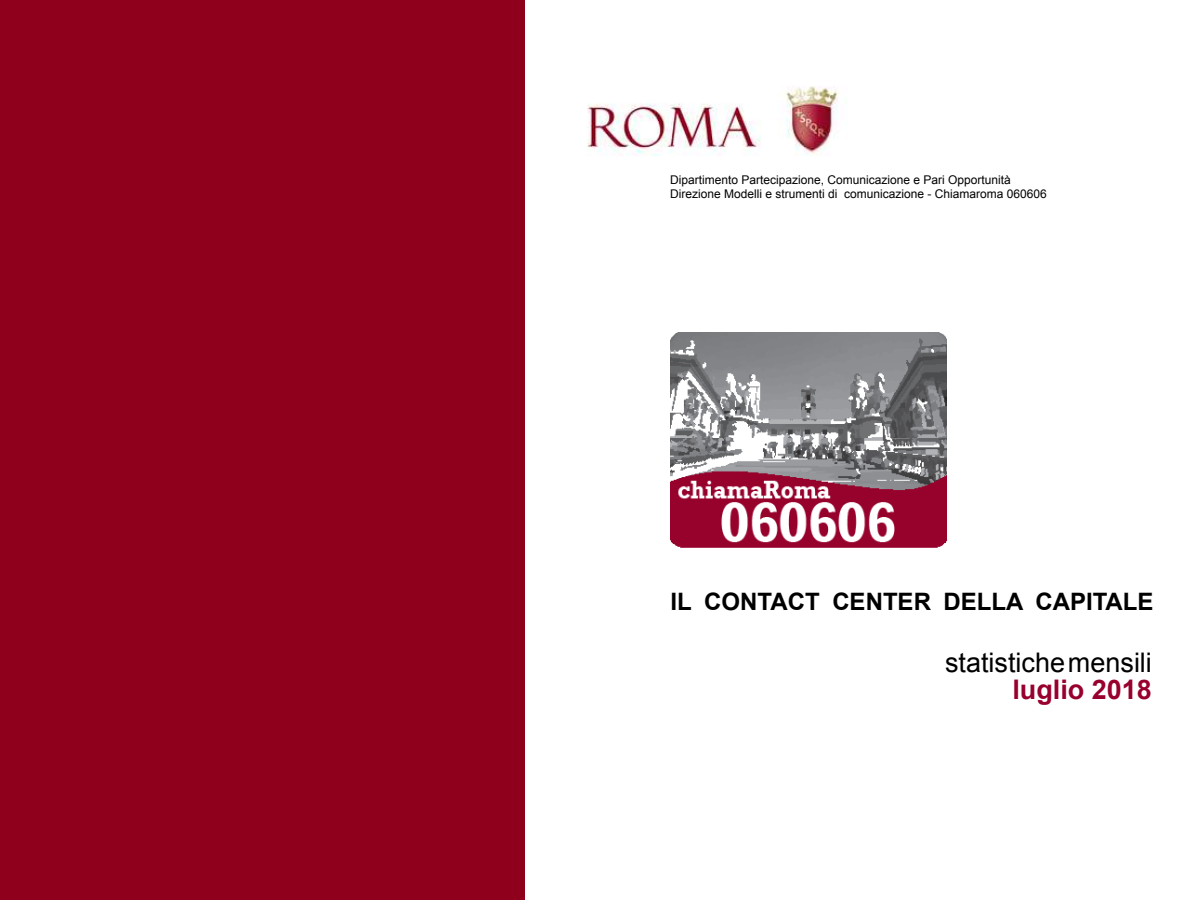
<style>
.page{position:relative;width:1200px;height:900px;background:#fff}
.page>*{position:absolute;margin:0;border:0;box-sizing:border-box;transform-origin:0 0}
.t1{font:27px "Arial";color:#000}
.t2{font:700 27px "Arial";color:#98002e}
.t3{font:700 24px "Arial";color:#000}
.t4{font:12px/14.2px "Arial";color:#000}
</style>
<div class="page">
<div style="left:0;top:0;width:525px;height:900px;background:#8e001c"></div>
<img style="left:587px;top:86px;width:252px;height:70px">
<img style="left:670px;top:333px;width:277px;height:215px">
<p class="t4" style="left:670px;top:174px;width:378px">Dipartimento Partecipazione, Comunicazione e Pari Opportunità<br>Direzione Modelli e strumenti di comunicazione - Chiamaroma 060606</p>
<h2 class="t3" style="left:671px;top:592px;width:485px">IL CONTACT CENTER DELLA CAPITALE</h2>
<h1 class="t1" style="left:945px;top:653px;width:208px">statistiche mensili</h1>
<h1 class="t2" style="left:1012px;top:680px;width:141px">LUGLIO 2018</h1>
</div>
